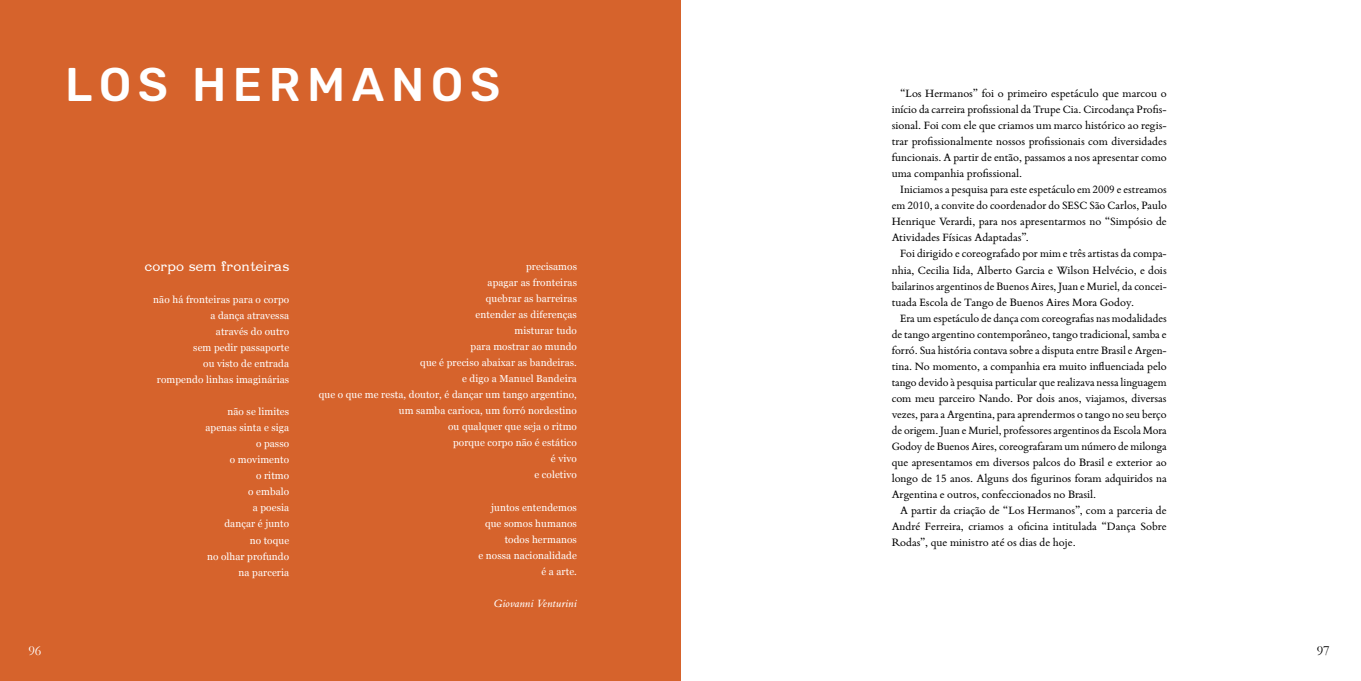
<style>
.page{position:relative;width:1361px;height:681px;background:#fff}
.page>*{position:absolute;margin:0;border:0;box-sizing:border-box;transform-origin:0 0}
.t1{font:500 47px "Rubik";letter-spacing:.14em;color:#fff}
.t2{font:14px "Chartrand";letter-spacing:.01em;color:#fff}
.t3{font:14px "Garamond";color:#000}
.t4{font:14px "Garamond";color:#fff}
.t5{font:12px/16px "Bembo Book MT Std";color:#000;text-align:justify}
.t6{font:12px/16px "Bembo Book MT Std";color:#000;text-align:justify;scale:.96 1}
.t7{font:italic 12px "Bembo Book MT Std";letter-spacing:.01em;color:#fff}
.t8{font:10px/16px "Georgia";letter-spacing:.01em;color:#fff;text-align:right}
</style>
<div class="page">
<div style="left:0;top:0;width:680px;height:680px;background:#d6632c"></div>
<h1 class="t1" style="left:65px;top:57px;width:437px">LOS HERMANOS</h1>
<p class="t4" style="left:28px;top:641px;width:15px">96</p>
<p class="t2" style="left:145px;top:259px;width:146px">corpo sem fronteiras</p>
<p class="t8" style="left:153px;top:291px;width:137px">não há fronteiras para o corpo a dança atravessa<br>através do outro<br>sem pedir passaporte<br>ou visto de entrada<br>rompendo linhas imaginárias</p>
<p class="t8" style="left:205px;top:403px;width:85px">não se limites apenas sinta e siga o passo<br>o movimento<br>o ritmo<br>o embalo<br>a poesia<br>dançar é junto<br>no toque<br>no olhar profundo na parceria</p>
<p class="t8" style="left:319px;top:258px;width:259px">precisamos<br>apagar as fronteiras<br>quebrar as barreiras<br>entender as diferenças<br>misturar tudo<br>para mostrar ao mundo<br>que é preciso abaixar as bandeiras.<br>e digo a Manuel Bandeira<br>que o que me resta, doutor, é dançar um tango argentino, um samba carioca, um forró nordestino<br>ou qualquer que seja o ritmo<br>porque corpo não é estático<br>é vivo<br>e coletivo</p>
<p class="t8" style="left:478px;top:498px;width:100px">juntos entendemos que somos humanos todos hermanos<br>e nossa nacionalidade é a arte.</p>
<p class="t7" style="left:493px;top:594px;width:85px">Giovanni Venturini</p>
<p class="t5" style="left:891px;top:85px;width:276px;text-indent:9px">“Los Hermanos” foi o primeiro espetáculo que marcou o início da carreira profissional da Trupe Cia. Circodança Profis&shy;sional. Foi com ele que criamos um marco histórico ao regis&shy;trar profissionalmente nossos profissionais com diversidades funcionais. A partir de então, passamos a nos apresentar como uma companhia profissional.</p>
<p class="t6" style="left:891px;top:181px;width:288px;text-indent:9px">Iniciamos a pesquisa para este espetáculo em 2009 e estreamos em 2010, a convite do coordenador do SESC São Carlos, Paulo Henrique Verardi, para nos apresentarmos no “Simpósio de Atividades Físicas Adaptadas”.</p>
<p class="t5" style="left:891px;top:245px;width:276px;text-indent:9px">Foi dirigido e coreografado por mim e três artistas da compa&shy;nhia, Cecilia Iida, Alberto Garcia e Wilson Helvécio, e dois bailarinos argentinos de Buenos Aires, Juan e Muriel, da concei&shy;tuada Escola de Tango de Buenos Aires Mora Godoy.</p>
<p class="t5" style="left:891px;top:309px;width:276px;text-indent:9px">Era um espetáculo de dança com coreografias nas modalidades de tango argentino contemporâneo, tango tradicional, samba e forró. Sua história contava sobre a disputa entre Brasil e Argen&shy;tina. No momento, a companhia era muito influenciada pelo tango devido à pesquisa particular que realizava nessa linguagem com meu parceiro Nando. Por dois anos, viajamos, diversas vezes, para a Argentina, para aprendermos o tango no seu berço de origem. Juan e Muriel, professores argentinos da Escola Mora Godoy de Buenos Aires, coreografaram um número de milonga que apresentamos em diversos palcos do Brasil e exterior ao longo de 15 anos. Alguns dos figurinos foram adquiridos na Argentina e outros, confeccionados no Brasil.</p>
<p class="t5" style="left:891px;top:501px;width:276px;text-indent:9px">A partir da criação de “Los Hermanos”, com a parceria de André Ferreira, criamos a oficina intitulada “Dança Sobre Rodas”, que ministro até os dias de hoje.</p>
<p class="t3" style="left:1316px;top:641px;width:15px">97</p>
</div>
